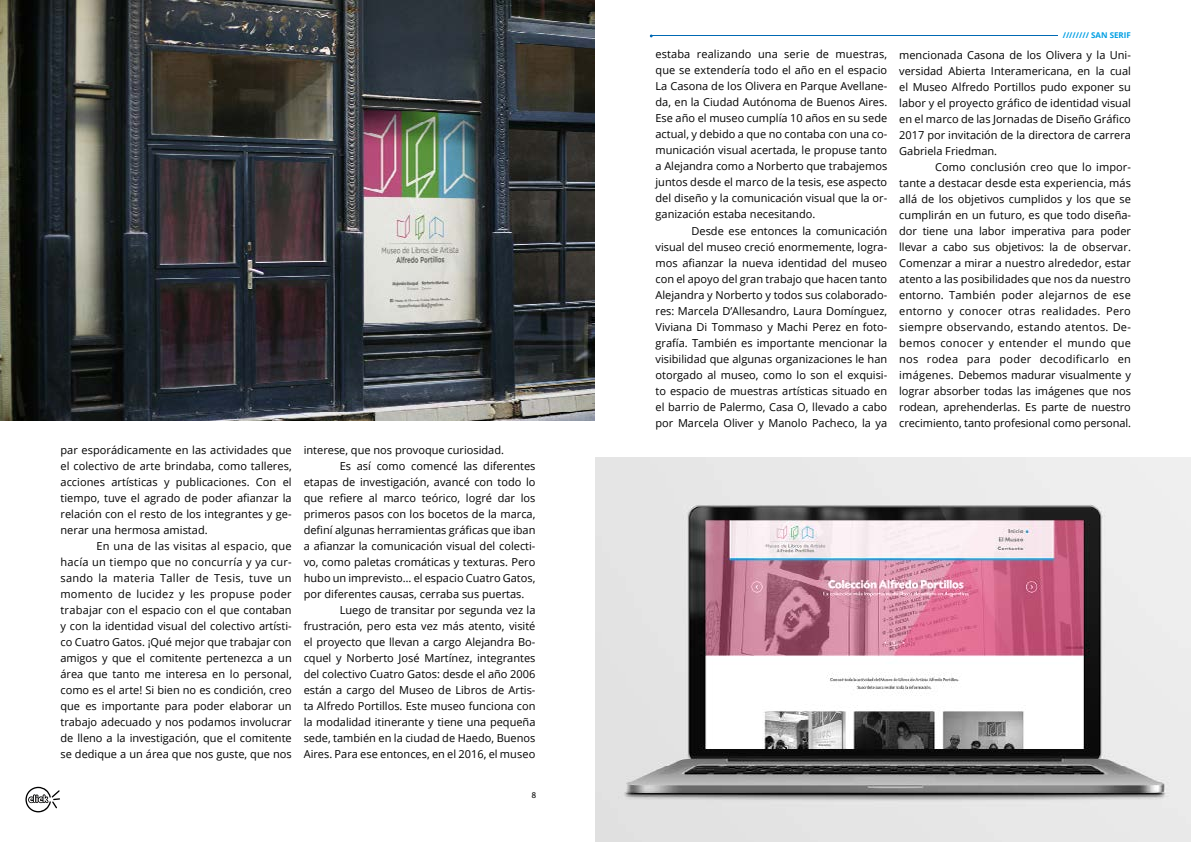
<style>
.page{position:relative;width:1191px;height:842px;background:#fff}
.page>*{position:absolute;margin:0;border:0;box-sizing:border-box;transform-origin:0 0}
.t1{font:11px/16px "Open Sans";color:#000;text-align:justify}
.t2{font:9px "Today SHOP";color:#000}
.t3{font:700 8px "Open Sans";color:#009fe3}
</style>
<div class="page">
<hr style="left:650px;top:36px;width:408px;height:1px;background:#0069b4">
<svg style="left:25px;top:787px;width:35px;height:25px"></svg>
<img style="left:0;top:0;width:594px;height:421px">
<img style="left:595px;top:458px;width:596px;height:384px">
<p class="t1" style="left:60px;top:442px;width:233px">par esporádicamente en las actividades que el colectivo de arte brindaba, como talleres, acciones artísticas y publicaciones. Con el tiempo, tuve el agrado de poder afianzar la relación con el resto de los integrantes y ge&shy;nerar una hermosa amistad.</p>
<p class="t1" style="left:60px;top:538px;width:233px;text-indent:36px">En una de las visitas al espacio, que hacía un tiempo que no concurría y ya cur&shy;sando la materia Taller de Tesis, tuve un momento de lucidez y les propuse poder trabajar con el espacio con el que contaban y con la identidad visual del colectivo artísti&shy;co Cuatro Gatos. ¡Qué mejor que trabajar con amigos y que el comitente pertenezca a un área que tanto me interesa en lo personal, como es el arte! Si bien no es condición, creo que es importante para poder elaborar un trabajo adecuado y nos podamos involucrar de lleno a la investigación, que el comitente se dedique a un área que nos guste, que nos</p>
<p class="t1" style="left:304px;top:442px;width:202px">interese, que nos provoque curiosidad.</p>
<p class="t1" style="left:340px;top:458px;width:197px">Es así como comencé las diferentes</p>
<p class="t1" style="left:304px;top:474px;width:233px">etapas de investigación, avancé con todo lo</p>
<p class="t1" style="left:304px;top:490px;width:233px">que refiere al marco teórico, logré dar los</p>
<p class="t1" style="left:304px;top:506px;width:233px">primeros pasos con los bocetos de la marca,</p>
<p class="t1" style="left:304px;top:522px;width:233px">definí algunas herramientas gráficas que iban</p>
<p class="t1" style="left:304px;top:538px;width:233px">a afianzar la comunicación visual del colecti-</p>
<p class="t1" style="left:304px;top:554px;width:233px">vo, como paletas cromáticas y texturas. Pero</p>
<p class="t1" style="left:304px;top:570px;width:233px">hubo un imprevisto… el espacio Cuatro Gatos,</p>
<p class="t1" style="left:304px;top:586px;width:222px">por diferentes causas, cerraba sus puertas.</p>
<p class="t1" style="left:340px;top:602px;width:197px">Luego de transitar por segunda vez la</p>
<p class="t1" style="left:304px;top:618px;width:233px">frustración, pero esta vez más atento, visité</p>
<p class="t1" style="left:304px;top:634px;width:233px">el proyecto que llevan a cargo Alejandra Bo-</p>
<p class="t1" style="left:304px;top:650px;width:233px">cquel y Norberto José Martínez, integrantes</p>
<p class="t1" style="left:304px;top:666px;width:233px">del colectivo Cuatro Gatos: desde el año 2006</p>
<p class="t1" style="left:304px;top:682px;width:233px">están a cargo del Museo de Libros de Artis-</p>
<p class="t1" style="left:304px;top:698px;width:233px">ta Alfredo Portillos. Este museo funciona con</p>
<p class="t1" style="left:304px;top:714px;width:233px">la modalidad itinerante y tiene una pequeña</p>
<p class="t1" style="left:304px;top:730px;width:233px">sede, también en la ciudad de Haedo, Buenos</p>
<p class="t1" style="left:304px;top:746px;width:233px">Aires. Para ese entonces, en el 2016, el museo</p>
<p class="t2" style="left:532px;top:791px;width:6px">8</p>
<p class="t1" style="left:655px;top:46px;width:233px">estaba realizando una serie de muestras, que se extendería todo el año en el espacio La Casona de los Olivera en Parque Avellane&shy;da, en la Ciudad Autónoma de Buenos Aires.<br>Ese año el museo cumplía 10 años en su sede actual, y debido a que no contaba con una co&shy;municación visual acertada, le propuse tanto a Alejandra como a Norberto que trabajemos juntos desde el marco de la tesis, ese aspecto del diseño y la comunicación visual que la or&shy;ganización estaba necesitando.</p>
<p class="t1" style="left:655px;top:222px;width:233px;text-indent:36px">Desde ese entonces la comunicación visual del museo creció enormemente, logra&shy;mos afianzar la nueva identidad del museo con el apoyo del gran trabajo que hacen tanto Alejandra y Norberto y todos sus colaborado&shy;res: Marcela D’Allesandro, Laura Domínguez, Viviana Di Tommaso y Machi Perez en foto&shy;grafía. También es importante mencionar la visibilidad que algunas organizaciones le han otorgado al museo, como lo son el exquisi&shy;to espacio de muestras artísticas situado en el barrio de Palermo, Casa O, llevado a cabo por Marcela Oliver y Manolo Pacheco, la ya</p>
<p class="t3" style="left:1062px;top:30px;width:70px">//////// SAN SERIF</p>
<p class="t1" style="left:899px;top:46px;width:233px">mencionada Casona de los Olivera y la Uni&shy;versidad Abierta Interamericana, en la cual el Museo Alfredo Portillos pudo exponer su labor y el proyecto gráfico de identidad visual en el marco de las Jornadas de Diseño Gráfico 2017 por invitación de la directora de carrera Gabriela Friedman.</p>
<p class="t1" style="left:899px;top:158px;width:233px;text-indent:36px">Como conclusión creo que lo impor&shy;tante a destacar desde esta experiencia, más allá de los objetivos cumplidos y los que se cumplirán en un futuro, es que todo diseña&shy;dor tiene una labor imperativa para poder llevar a cabo sus objetivos: la de observar.<br>Comenzar a mirar a nuestro alrededor, estar atento a las posibilidades que nos da nuestro entorno. También poder alejarnos de ese entorno y conocer otras realidades. Pero siempre observando, estando atentos. De&shy;bemos conocer y entender el mundo que nos rodea para poder decodificarlo en imágenes. Debemos madurar visualmente y lograr absorber todas las imágenes que nos rodean, aprehenderlas. Es parte de nuestro crecimiento, tanto profesional como personal.</p>
</div>
